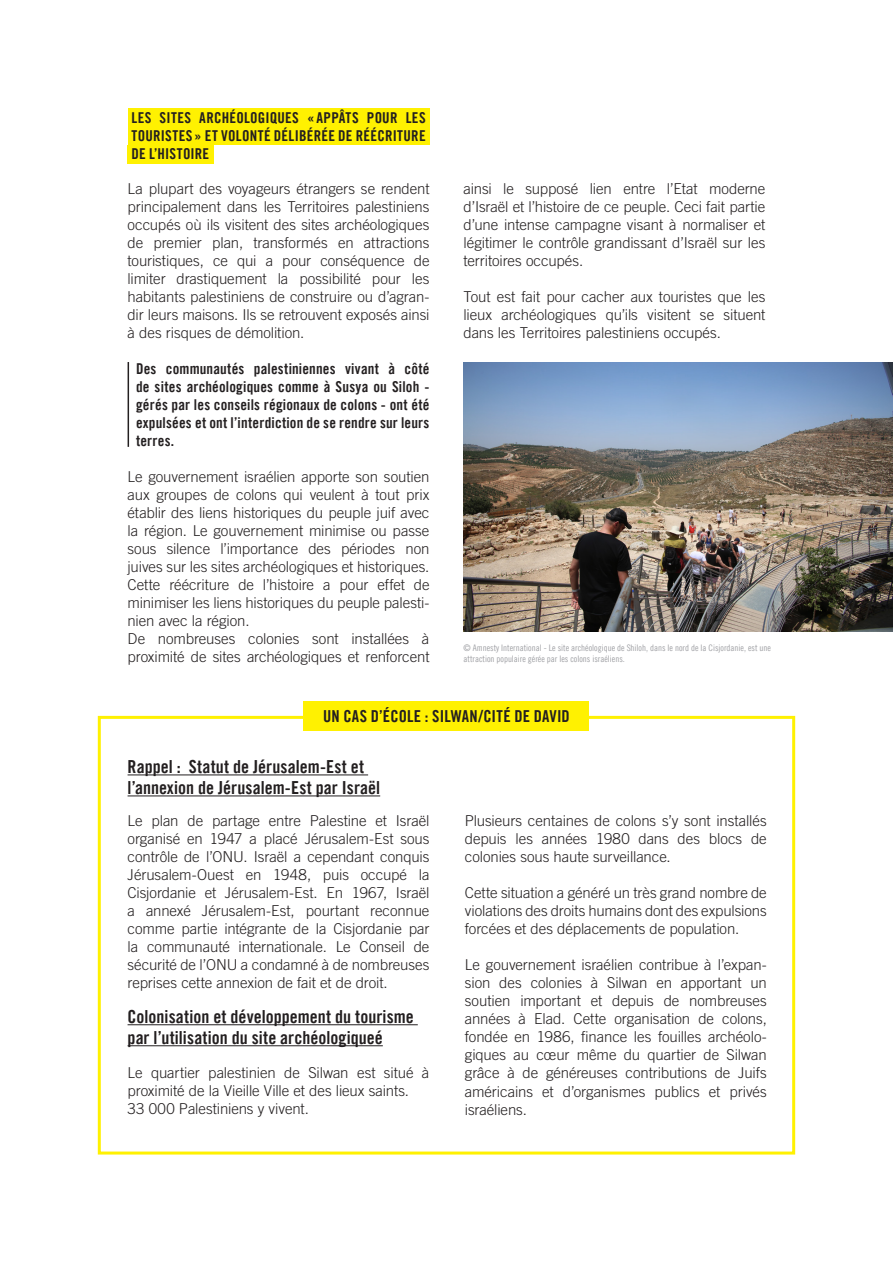
<style>
.page{position:relative;width:893px;height:1263px;background:#fff}
.page>*{position:absolute;margin:0;border:0;box-sizing:border-box;transform-origin:0 0}
.Titre_cas{font:18px/21px "Amnesty Trade Gothic Bd Cn 20";color:#231f20}
.Wording{font:16.5px "Amnesty Trade Gothic Bd Cn 20";letter-spacing:.01em;color:#231f20}
.Wording-2{font:300 15px/18px "Amnesty Trade Gothic";letter-spacing:-.005em;color:#231f20;text-align:justify}
.Abstract{font:15px/18px "Amnesty Trade Gothic Bd Cn 20";letter-spacing:.01em;color:#231f20;text-align:justify}
.Wording-3{font:15px/18px "Amnesty Trade Gothic Bd Cn 20";letter-spacing:.02em;color:#231f20;text-align:justify}
.t1{font:9px/10.8px "Amnesty Trade Gothic Cn 18";color:#a0a1a5}
</style>
<div class="page">
<div style="left:128px;top:108px;width:301px;height:18px;background:#fff101"></div>
<div style="left:128px;top:145px;width:86px;height:19px;background:#fff101"></div>
<div style="left:128px;top:126px;width:301px;height:19px;background:#fff101"></div>
<hr style="left:128px;top:362px;width:1px;height:85px;background:#231f20">
<div style="left:303px;top:701px;width:286px;height:29px;background:#fff101"></div>
<div style="left:98px;top:716px;width:697px;height:438px;border:3px solid #fff101"></div>
<hr style="left:128px;top:774px;width:240px;height:1px;background:#231f20">
<hr style="left:128px;top:795px;width:252px;height:1px;background:#231f20">
<hr style="left:128px;top:1024px;width:290px;height:1px;background:#231f20">
<hr style="left:128px;top:1045px;width:255px;height:1px;background:#231f20">
<img style="left:463px;top:362px;width:430px;height:270px">
<p class="Wording-3" style="left:131px;top:108px;width:296px">LES SITES ARCHÉOLOGIQUES «APPÂTS POUR LES TOURISTES» ET VOLONTÉ DÉLIBÉRÉE DE RÉÉCRITURE DE L’HISTOIRE</p>
<p class="Wording-2" style="left:128px;top:180px;width:303px">La plupart des voyageurs étrangers se rendent principalement dans les Territoires palestiniens occupés où ils visitent des sites archéologiques de premier plan, transformés en attractions touristiques, ce qui a pour conséquence de limiter drastiquement la possibilité pour les habitants palestiniens de construire ou d’agran&shy;dir leurs maisons. Ils se retrouvent exposés ainsi à des risques de démolition.</p>
<p class="Abstract" style="left:136px;top:360px;width:295px">Des communautés palestiniennes vivant à côté de sites archéologiques comme à Susya ou Siloh - gérés par les conseils régionaux de colons - ont été expulsées et ont l’interdiction de se rendre sur leurs terres.</p>
<p class="Wording-2" style="left:128px;top:468px;width:303px">Le gouvernement israélien apporte son soutien aux groupes de colons qui veulent à tout prix établir des liens historiques du peuple juif avec la région. Le gouvernement minimise ou passe sous silence l’importance des périodes non juives sur les sites archéologiques et historiques.<br>Cette réécriture de l’histoire a pour effet de minimiser les liens historiques du peuple palesti&shy;nien avec la région.</p>
<p class="Wording-2" style="left:128px;top:630px;width:303px">De nombreuses colonies sont installées à proximité de sites archéologiques et renforcent</p>
<p class="Wording-2" style="left:463px;top:180px;width:303px">ainsi le supposé lien entre l’Etat moderne d’Israël et l’histoire de ce peuple. Ceci fait partie d’une intense campagne visant à normaliser et légitimer le contrôle grandissant d’Israël sur les territoires occupés.</p>
<p class="Wording-2" style="left:463px;top:288px;width:303px">Tout est fait pour cacher aux touristes que les lieux archéologiques qu’ils visitent se situent dans les Territoires palestiniens occupés.</p>
<p class="t1" style="left:463px;top:643px;width:309px">© Amnesty International - Le site archéologique de Shiloh, dans le nord de la Cisjordanie, est une attraction populaire gérée par les colons israéliens.</p>
<p class="Wording" style="left:323px;top:706px;width:248px">UN CAS D’ÉCOLE : SILWAN/CITÉ DE DAVID</p>
<p class="Titre_cas" style="left:128px;top:756px;width:254px">Rappel : Statut de Jérusalem-Est et l’annexion de Jérusalem-Est par Israël</p>
<p class="Wording-2" style="left:128px;top:812px;width:303px">Le plan de partage entre Palestine et Israël organisé en 1947 a placé Jérusalem-Est sous contrôle de l’ONU. Israël a cependant conquis Jérusalem-Ouest en 1948, puis occupé la Cisjordanie et Jérusalem-Est. En 1967, Israël a annexé Jérusalem-Est, pourtant reconnue comme partie intégrante de la Cisjordanie par la communauté internationale. Le Conseil de sécurité de l’ONU a condamné à de nombreuses reprises cette annexion de fait et de droit.</p>
<p class="Wording-2" style="left:465px;top:812px;width:303px">Plusieurs centaines de colons s’y sont installés depuis les années 1980 dans des blocs de colonies sous haute surveillance.</p>
<p class="Wording-2" style="left:465px;top:884px;width:303px">Cette situation a généré un très grand nombre de violations des droits humains dont des expulsions forcées et des déplacements de population.</p>
<p class="Wording-2" style="left:465px;top:956px;width:303px">Le gouvernement israélien contribue à l’expan&shy;sion des colonies à Silwan en apportant un soutien important et depuis de nombreuses années à Elad. Cette organisation de colons, fondée en 1986, finance les fouilles archéolo&shy;giques au cœur même du quartier de Silwan grâce à de généreuses contributions de Juifs américains et d’organismes publics et privés israéliens.</p>
<p class="Titre_cas" style="left:128px;top:1006px;width:288px">Colonisation et développement du tourisme par l’utilisation du site archéologiqueé</p>
<p class="Wording-2" style="left:128px;top:1063px;width:303px">Le quartier palestinien de Silwan est situé à proximité de la Vieille Ville et des lieux saints.</p>
<p class="Wording-2" style="left:128px;top:1099px;width:183px">33 000 Palestiniens y vivent.</p>
</div>
